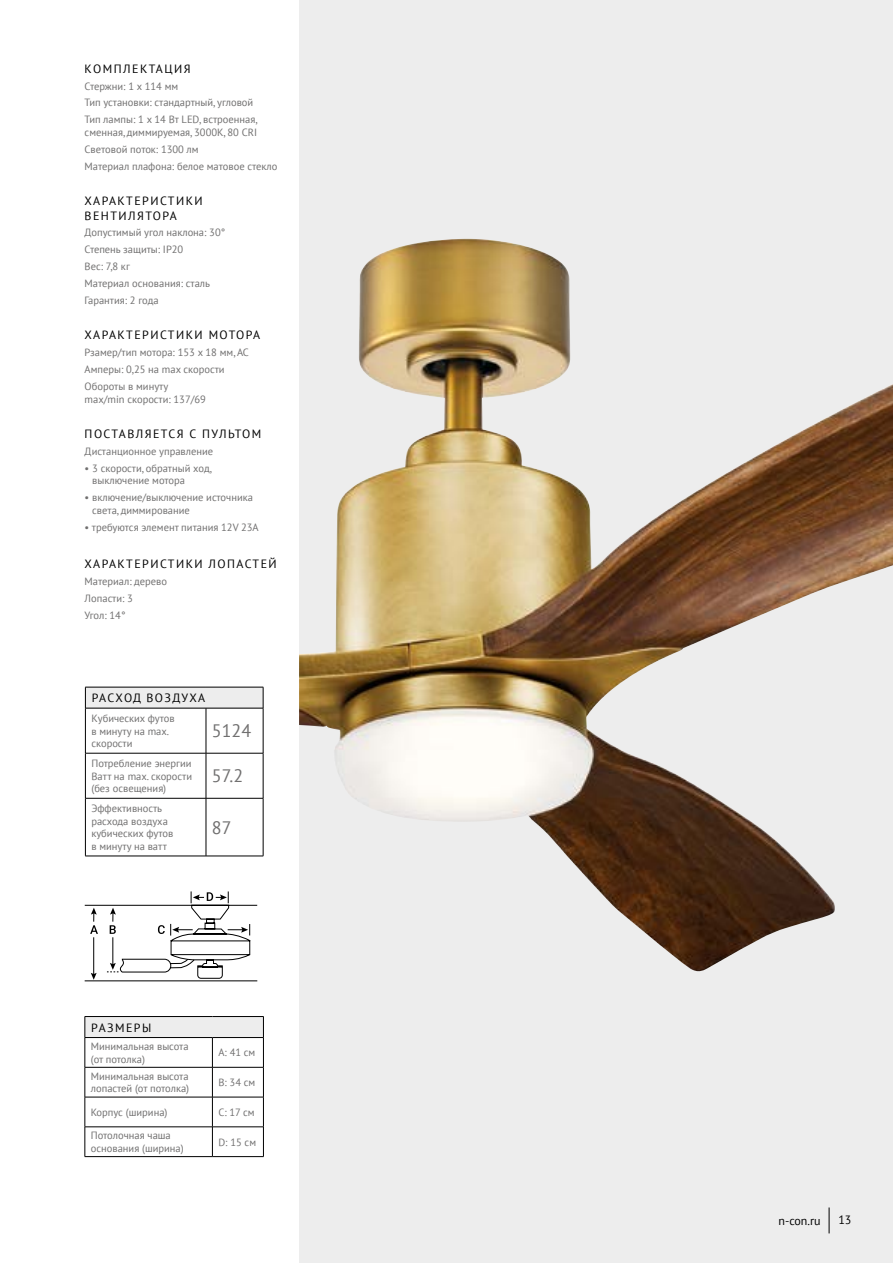
<style>
.page{position:relative;width:893px;height:1263px;background:#fff}
.page>*{position:absolute;margin:0;border:0;box-sizing:border-box;transform-origin:0 0}
.t1{font:18px "PT Sans";color:#706f6f}
.t2{font:12px/14.4px "PT Sans";letter-spacing:.12em;color:#000}
.t3{font:12px "PT Sans";letter-spacing:.1em;color:#000}
.t4{font:10.5px/12.6px "PT Sans";color:#706f6f}
</style>
<div class="page">
<div style="left:299px;top:0;width:594px;height:1263px;background:#ededed"></div>
<svg style="left:829px;top:1207px;width:1px;height:26px"></svg>
<img style="left:299px;top:239px;width:594px;height:733px">
<div style="left:85px;top:1016px;width:178px;height:21px;background:#ededed"></div>
<svg style="left:212px;top:1038px;width:1px;height:29px"></svg>
<hr style="left:85px;top:1067px;width:127px;height:1px;background:#000">
<hr style="left:85px;top:1067px;width:1px;height:30px;background:#000">
<hr style="left:212px;top:1067px;width:52px;height:1px;background:#000">
<hr style="left:212px;top:1067px;width:1px;height:30px;background:#000">
<hr style="left:263px;top:1067px;width:1px;height:30px;background:#000">
<hr style="left:85px;top:1097px;width:127px;height:1px;background:#000">
<hr style="left:85px;top:1097px;width:1px;height:30px;background:#000">
<hr style="left:212px;top:1097px;width:52px;height:1px;background:#000">
<hr style="left:212px;top:1097px;width:1px;height:30px;background:#000">
<hr style="left:263px;top:1097px;width:1px;height:30px;background:#000">
<hr style="left:85px;top:1126px;width:127px;height:1px;background:#000">
<svg style="left:85px;top:1127px;width:1px;height:29px"></svg>
<hr style="left:212px;top:1126px;width:52px;height:1px;background:#000">
<svg style="left:212px;top:1127px;width:1px;height:29px"></svg>
<svg style="left:263px;top:1127px;width:1px;height:29px"></svg>
<hr style="left:85px;top:1156px;width:127px;height:1px;background:#000">
<hr style="left:212px;top:1156px;width:52px;height:1px;background:#000">
<hr style="left:85px;top:1016px;width:127px;height:1px;background:#000">
<svg style="left:85px;top:1017px;width:1px;height:50px"></svg>
<hr style="left:212px;top:1016px;width:52px;height:1px;background:#000">
<svg style="left:263px;top:1017px;width:1px;height:50px"></svg>
<hr style="left:85px;top:1037px;width:127px;height:1px;background:#000">
<hr style="left:212px;top:1037px;width:52px;height:1px;background:#000">
<div style="left:85px;top:687px;width:178px;height:21px;background:#ededed"></div>
<hr style="left:85px;top:687px;width:121px;height:1px;background:#000">
<svg style="left:85px;top:687px;width:1px;height:21px"></svg>
<hr style="left:206px;top:687px;width:57px;height:1px;background:#000">
<svg style="left:263px;top:687px;width:1px;height:21px"></svg>
<hr style="left:85px;top:708px;width:121px;height:1px;background:#000">
<hr style="left:85px;top:708px;width:1px;height:45px;background:#000">
<hr style="left:206px;top:708px;width:57px;height:1px;background:#000">
<hr style="left:206px;top:708px;width:1px;height:45px;background:#000">
<hr style="left:263px;top:708px;width:1px;height:45px;background:#000">
<hr style="left:85px;top:753px;width:121px;height:1px;background:#000">
<hr style="left:85px;top:753px;width:1px;height:45px;background:#000">
<hr style="left:206px;top:753px;width:57px;height:1px;background:#000">
<hr style="left:206px;top:753px;width:1px;height:45px;background:#000">
<hr style="left:263px;top:753px;width:1px;height:45px;background:#000">
<hr style="left:85px;top:798px;width:121px;height:1px;background:#000">
<hr style="left:85px;top:798px;width:1px;height:58px;background:#000">
<hr style="left:206px;top:798px;width:57px;height:1px;background:#000">
<hr style="left:206px;top:798px;width:1px;height:58px;background:#000">
<hr style="left:263px;top:798px;width:1px;height:58px;background:#000">
<hr style="left:85px;top:856px;width:121px;height:1px;background:#000">
<hr style="left:206px;top:856px;width:57px;height:1px;background:#000">
<svg style="left:84px;top:891px;width:174px;height:90px"></svg>
<p class="t2" style="left:85px;top:61px;width:107px">КОМПЛЕКТАЦИЯ</p>
<p class="t4" style="left:85px;top:77px;width:174px;line-height:16.8px">Стержни: 1 x 114 мм<br>Тип установки: стандартный, угловой<br>Тип лампы: 1 x 14 Вт LED, встроенная,</p>
<p class="t4" style="left:85px;top:124px;width:194px;line-height:16.8px">сменная, диммируемая, 3000K, 80 CRI<br>Световой поток: 1300 лм<br>Материал плафона: белое матовое стекло</p>
<p class="t2" style="left:85px;top:193px;width:119px">ХАРАКТЕРИСТИКИ<br>ВЕНТИЛЯТОРА</p>
<p class="t4" style="left:85px;top:224px;width:142px;line-height:16.8px">Допустимый угол наклона: 30°<br>Степень защиты: IP20<br>Вес: 7,8 кг<br>Материал основания: cталь<br>Гарантия: 2 года</p>
<p class="t2" style="left:85px;top:328px;width:177px">ХАРАКТЕРИСТИКИ МОТОРА</p>
<p class="t4" style="left:85px;top:344px;width:166px;line-height:16.8px">Рзамер/тип мотора: 153 х 18 мм, AC<br>Амперы: 0,25 на max скорости<br>Обороты в минуту</p>
<p class="t4" style="left:85px;top:392px;width:123px">max/min скорости: 137/69</p>
<p class="t2" style="left:85px;top:426px;width:178px">ПОСТАВЛЯЕТСЯ С ПУЛЬТОМ</p>
<p class="t4" style="left:85px;top:445px;width:130px">Дистанционное управление</p>
<p class="t4" style="left:92px;top:461px;width:121px;text-indent:-8px">• 3 скорости, обратный ход, выключение мотора</p>
<p class="t4" style="left:92px;top:491px;width:162px;text-indent:-8px">• включение/выключение источника света, диммирование</p>
<p class="t4" style="left:85px;top:520px;width:176px">• требуются элемент питания 12V 23A</p>
<p class="t2" style="left:85px;top:556px;width:194px">ХАРАКТЕРИСТИКИ ЛОПАСТЕЙ</p>
<p class="t4" style="left:85px;top:572px;width:84px;line-height:16.8px">Материал: дерево<br>Лопасти: 3<br>Угол: 14°</p>
<p class="t3" style="left:92px;top:690px;width:115px">РАСХОД ВОЗДУХА</p>
<p class="t4" style="left:91px;top:712px;width:85px">Кубических футов в минуту на max. скорости</p>
<h1 class="t1" style="left:212px;top:719px;width:41px">5124</h1>
<p class="t4" style="left:91px;top:757px;width:102px;text-align:justify">Потребление энергии Ватт на max. скорости (без освещения)</p>
<h1 class="t1" style="left:212px;top:765px;width:33px">57.2</h1>
<p class="t4" style="left:91px;top:802px;width:83px">Эффективность расхода воздуха кубических футов в минуту на ватт</p>
<h1 class="t1" style="left:212px;top:816px;width:21px">87</h1>
<p class="t2" style="left:91px;top:1020px;width:61px">РАЗМЕРЫ</p>
<p class="t4" style="left:91px;top:1040px;width:99px">Минимальная высота (от потолка)</p>
<p class="t4" style="left:218px;top:1046px;width:39px">A: 41 см</p>
<p class="t4" style="left:91px;top:1069px;width:100px">Минимальная высота лопастей (от потолка)</p>
<p class="t4" style="left:218px;top:1076px;width:38px">B: 34 см</p>
<p class="t4" style="left:91px;top:1106px;width:78px">Корпус (ширина)</p>
<p class="t4" style="left:218px;top:1106px;width:38px">C: 17 см</p>
<p class="t4" style="left:91px;top:1129px;width:94px">Потолочная чаша основания (ширина)</p>
<p class="t4" style="left:218px;top:1135px;width:39px">D: 15 см</p>
<p class="t2" style="left:778px;top:1213px;width:44px">n-con.ru</p>
<p class="t2" style="left:838px;top:1212px;width:15px">13</p>
</div>
